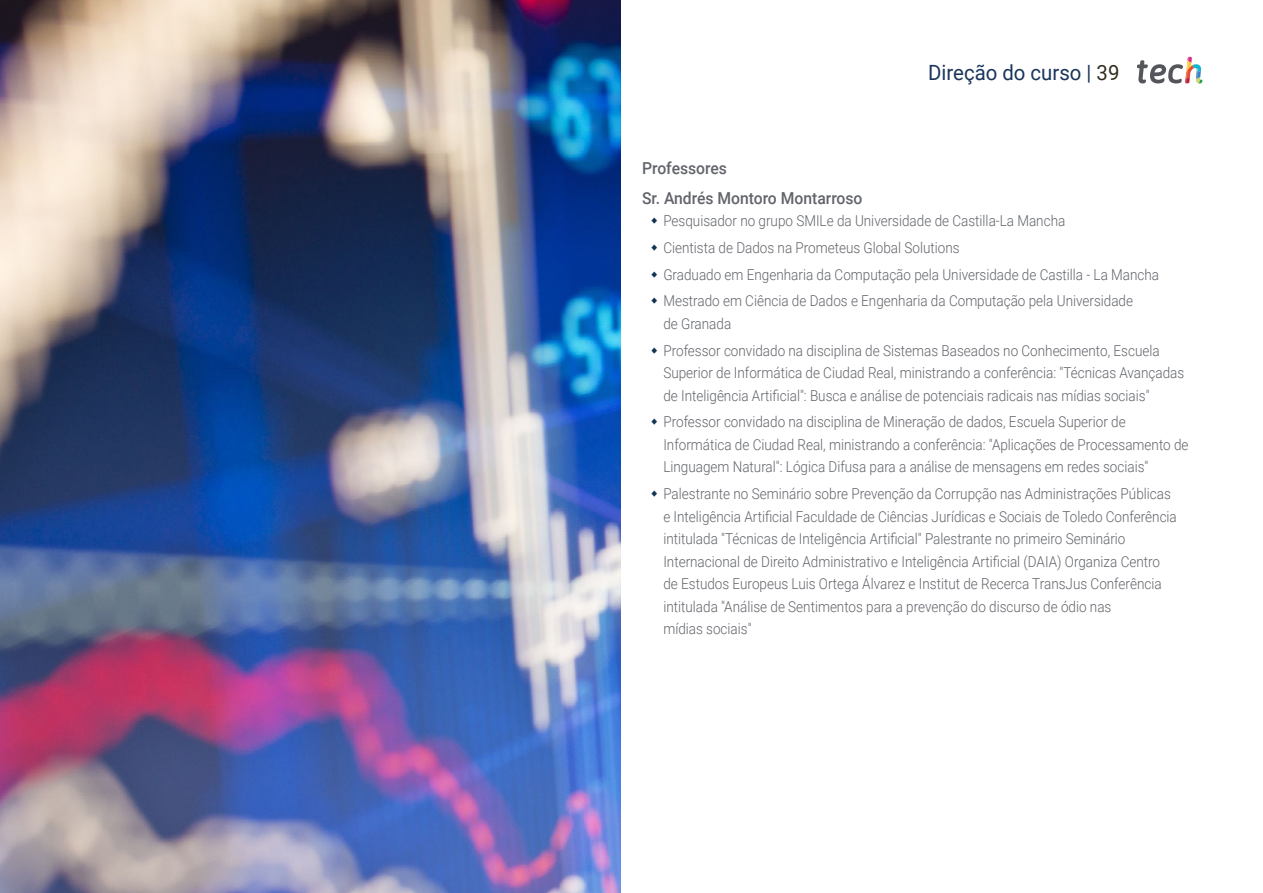
<style>
.page{position:relative;width:1263px;height:893px;background:#fff}
.page>*{position:absolute;margin:0;border:0;box-sizing:border-box;transform-origin:0 0}
.t1{font:21px "Roboto";color:#1a355c}
.t2{font:500 16.5px "Roboto";color:#61646a;scale:.95 1}
.t3{font:300 15px/22.5px "Roboto";color:#61646a;scale:.9 1}
.s1{color:#312e20}
</style>
<div class="page">
<img style="left:0;top:0;width:621px;height:893px">
<svg style="left:1137px;top:57px;width:65px;height:27px"></svg>
<p class="t2" style="left:642px;top:157px;width:91px">Professores</p>
<h1 class="t1" style="left:928px;top:57px;width:193px">Direção do curso | <span class="s1">39</span></h1>
<p class="t2" style="left:642px;top:186px;width:233px">Sr. Andrés Montoro Montarroso</p>
<p class="t3" style="left:663px;top:207px;width:552px;line-height:26.7px">Pesquisador no grupo SMILe da Universidade de Castilla-La Mancha<br>Cientista de Dados na Prometeus Global Solutions<br>Graduado em Engenharia da Computação pela Universidade de Castilla - La Mancha Mestrado em Ciência de Dados e Engenharia da Computação pela Universidade</p>
<p class="t3" style="left:663px;top:310px;width:553px;line-height:26.7px">de Granada<br>Professor convidado na disciplina de Sistemas Baseados no Conhecimento, Escuela</p>
<p class="t3" style="left:663px;top:361px;width:580px">Superior de Informática de Ciudad Real, ministrando a conferência: "Técnicas Avançadas de Inteligência Artificial": Busca e análise de potenciais radicais nas mídias sociais"</p>
<p class="t3" style="left:663px;top:410px;width:585px">Professor convidado na disciplina de Mineração de dados, Escuela Superior de<br>Informática de Ciudad Real, ministrando a conferência: "Aplicações de Processamento de<br>Linguagem Natural": Lógica Difusa para a análise de mensagens em redes sociais"</p>
<p class="t3" style="left:663px;top:482px;width:572px">Palestrante no Seminário sobre Prevenção da Corrupção nas Administrações Públicas e Inteligência Artificial Faculdade de Ciências Jurídicas e Sociais de Toledo Conferência intitulada "Técnicas de Inteligência Artificial" Palestrante no primeiro Seminário Internacional de Direito Administrativo e Inteligência Artificial (DAIA) Organiza Centro de Estudos Europeus Luis Ortega Álvarez e Institut de Recerca TransJus Conferência intitulada "Análise de Sentimentos para a prevenção do discurso de ódio nas<br>mídias sociais"</p>
</div>
